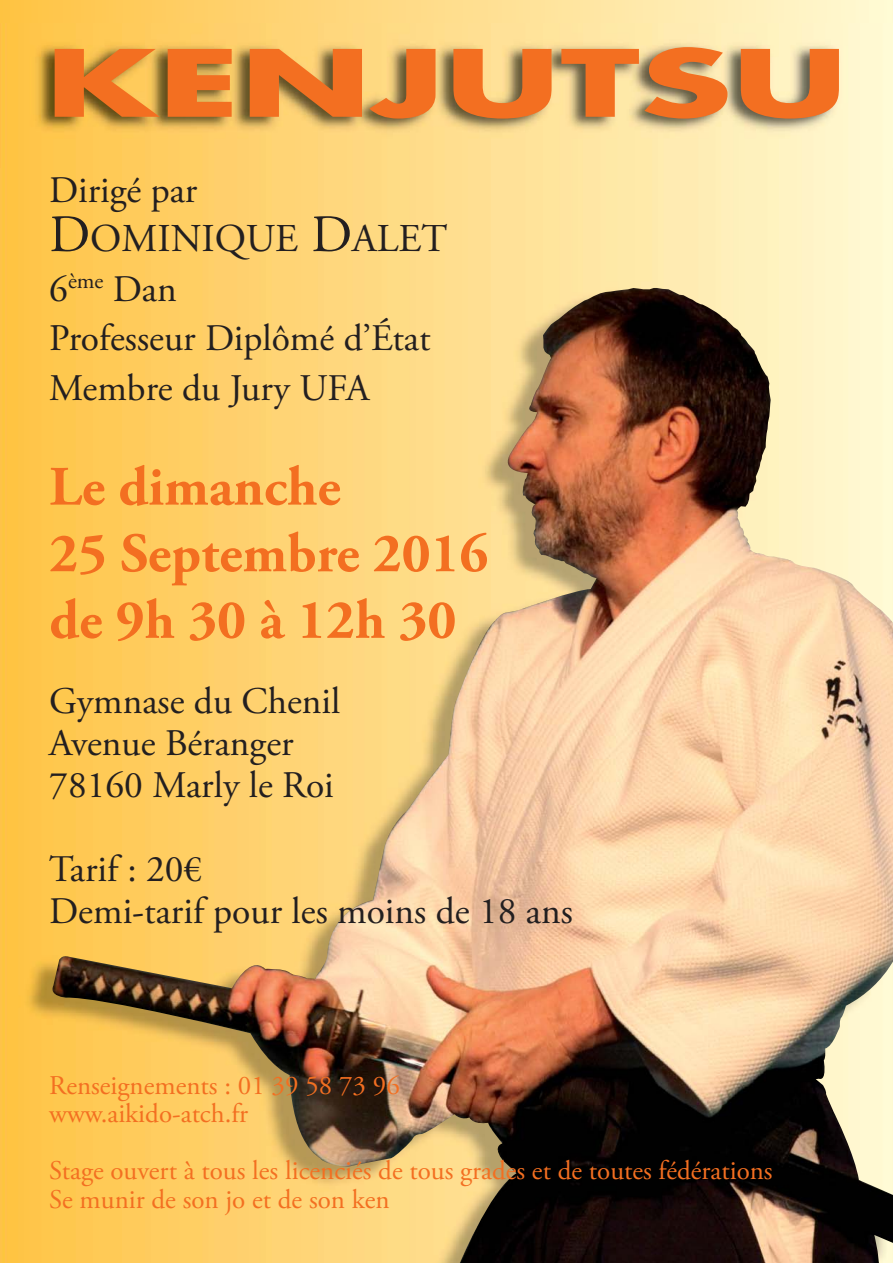
<style>
.page{position:relative;width:893px;height:1263px;background:#fff}
.page>*{position:absolute;margin:0;border:0;box-sizing:border-box;transform-origin:0 0}
.t1{font:700 90px "Futura Std";color:#f36f21;scale:1.66 1}
.t2{font:700 55.5px/66.6px "Adobe Garamond Pro";color:#f36f21}
.t3{font:39.3px "Adobe Garamond Pro";color:#231f20}
.t4{font:37.5px/42px "Adobe Garamond Pro";color:#231f20}
.t5{font:27px/28.5px "Adobe Garamond Pro";color:#f36f21}
.s1{font-size:52.5px}
</style>
<div class="page">
<img style="left:0;top:0;width:893px;height:1263px">
<img style="left:51px;top:288px;width:842px;height:975px">
<h1 class="t1" style="left:45px;top:33px;width:485px">KENJUTSU</h1>
<p class="t4" style="left:49px;top:172px;width:150px">Dirigé par</p>
<p class="t3" style="left:49px;top:223px;width:400px"><span class="s1">D</span>OMINIQUE <span class="s1">D</span>ALET</p>
<p class="t4" style="left:49px;top:267px;width:383px;line-height:49.5px">6<sup>ème</sup> Dan<br>Professeur Diplômé d’État<br>Membre du Jury UFA</p>
<h2 class="t2" style="left:49px;top:452px;width:440px">Le dimanche<br>25 Septembre 2016 de 9h 30 à 12h 30</h2>
<p class="t4" style="left:49px;top:683px;width:293px">Gymnase du Chenil<br>Avenue Béranger<br>78160 Marly le Roi</p>
<p class="t4" style="left:49px;top:851px;width:525px">Tarif : 20€<br>Demi-tarif pour les moins de 18 ans</p>
<p class="t5" style="left:49px;top:1073px;width:352px">Renseignements : 01 39 58 73 96 www.aikido-atch.fr</p>
<p class="t5" style="left:49px;top:1159px;width:725px">Stage ouvert à tous les licenciés de tous grades et de toutes fédérations<br>Se munir de son jo et de son ken</p>
</div>
